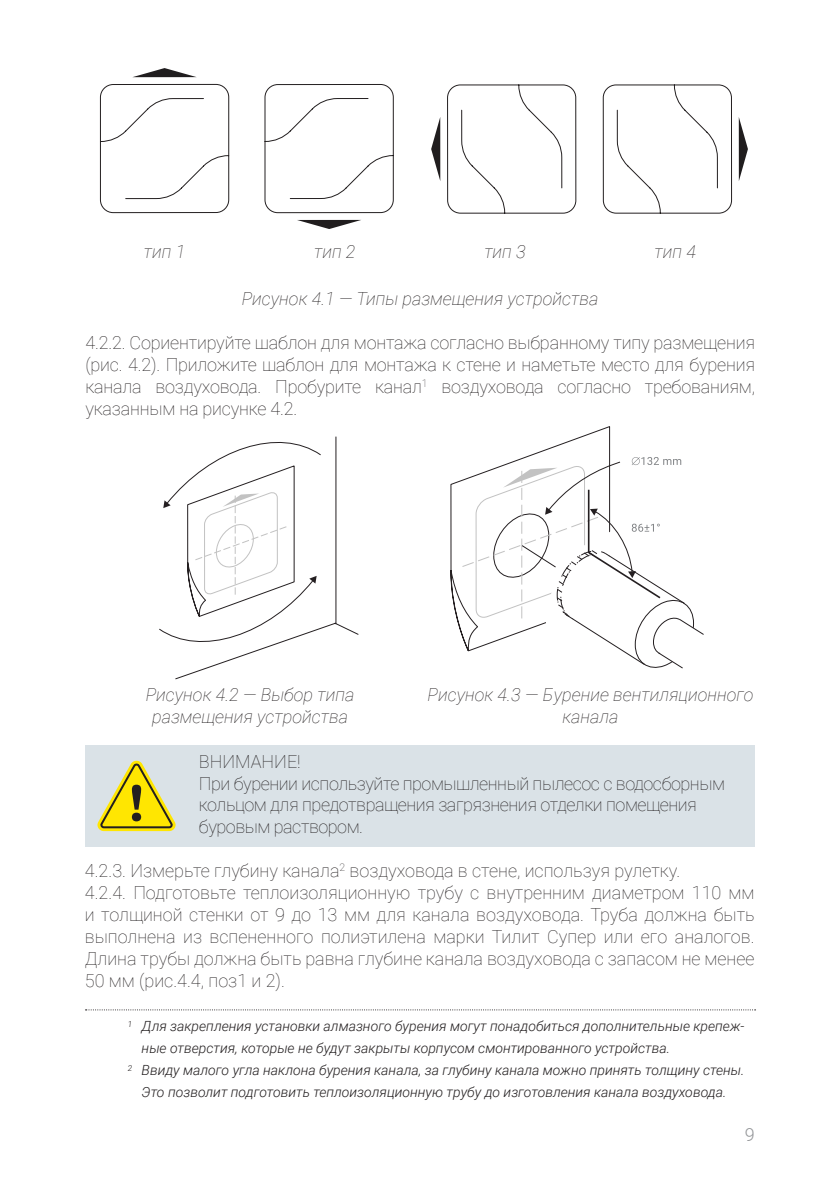
<style>
.page{position:relative;width:840px;height:1191px;background:#fff}
.page>*{position:absolute;margin:0;border:0;box-sizing:border-box;transform-origin:0 0}
.t1{font:100 18px/22px "Roboto";letter-spacing:-.01em;color:#231f20;text-align:justify}
.t2{font:italic 100 18px/22px "Roboto";color:#231f20;text-align:center}
.t3{font:300 18px "Roboto";color:#939598}
.Основной_текст{font:italic 300 14px/22px "Roboto";color:#231f20}
.Основной_текст-2{font:italic 300 8.2px "Roboto";color:#231f20}
</style>
<div class="page">
<svg style="left:133px;top:68px;width:63px;height:9px"></svg>
<svg style="left:100px;top:84px;width:129px;height:129px"></svg>
<svg style="left:431px;top:118px;width:9px;height:62px"></svg>
<svg style="left:447px;top:84px;width:129px;height:130px"></svg>
<svg style="left:738px;top:117px;width:9px;height:64px"></svg>
<svg style="left:602px;top:84px;width:130px;height:130px"></svg>
<svg style="left:297px;top:220px;width:64px;height:9px"></svg>
<svg style="left:264px;top:84px;width:130px;height:129px"></svg>
<svg style="left:159px;top:436px;width:200px;height:244px"></svg>
<svg style="left:450px;top:426px;width:254px;height:243px"></svg>
<div style="left:85px;top:745px;width:669px;height:101px;background:#dae2e7"></div>
<svg style="left:97px;top:760px;width:79px;height:71px"></svg>
<svg style="left:85px;top:1009px;width:670px;height:1px"></svg>
<p class="t2" style="left:144px;top:240px;width:43px">тип 1</p>
<p class="t2" style="left:314px;top:240px;width:43px">тип 2</p>
<p class="t2" style="left:484px;top:240px;width:43px">тип 3</p>
<p class="t2" style="left:654px;top:240px;width:43px">тип 4</p>
<p class="t2" style="left:241px;top:287px;width:358px">Рисунок 4.1 — Типы размещения устройства</p>
<p class="t1" style="left:85px;top:331px;width:670px">4.2.2. Сориентируйте шаблон для монтажа согласно выбранному типу размещения (рис. 4.2). Приложите шаблон для монтажа к стене и наметьте место для бурения канала воздуховода. Пробурите канал<sup>1</sup> воздуховода согласно требованиям, указанным на рисунке 4.2.</p>
<p class="t2" style="left:146px;top:683px;width:210px">Рисунок 4.2 — Выбор типа</p>
<p class="t2" style="left:152px;top:705px;width:197px">размещения устройства</p>
<p class="t2" style="left:427px;top:683px;width:327px">Рисунок 4.3 — Бурение вентиляционного канала</p>
<p class="t1" style="left:199px;top:750px;width:103px">ВНИМАНИЕ!</p>
<p class="t1" style="left:199px;top:772px;width:527px;text-align:left">При бурении используйте промышленный пылесос с водосборным кольцом для предотвращения загрязнения отделки помещения буровым раствором.</p>
<p class="t1" style="left:85px;top:859px;width:596px">4.2.3. Измерьте глубину канала<sup>2</sup> воздуховода в стене, используя рулетку.</p>
<p class="t1" style="left:85px;top:881px;width:670px">4.2.4. Подготовьте теплоизоляционную трубу с внутренним диаметром 110 мм и толщиной стенки от 9 до 13 мм для канала воздуховода. Труба должна быть выполнена из вспененного полиэтилена марки Тилит Супер или его аналогов.<br>Длина трубы должна быть равна глубине канала воздуховода с запасом не менее 50 мм (рис.4.4, поз1 и 2).</p>
<p class="Основной_текст-2" style="left:128px;top:1018px;width:6px">1</p>
<p class="Основной_текст-2" style="left:128px;top:1062px;width:6px">2</p>
<p class="Основной_текст" style="left:142px;top:1015px;width:604px">Для закрепления установки алмазного бурения могут понадобиться дополнительные крепеж&shy;ные отверстия, которые не будут закрыты корпусом смонтированного устройства.</p>
<p class="Основной_текст" style="left:142px;top:1059px;width:604px">Ввиду малого угла наклона бурения канала, за глубину канала можно принять толщину стены.<br>Это позволит подготовить теплоизоляционную трубу до изготовления канала воздуховода.</p>
<p class="t3" style="left:744px;top:1122px;width:11px">9</p>
</div>
